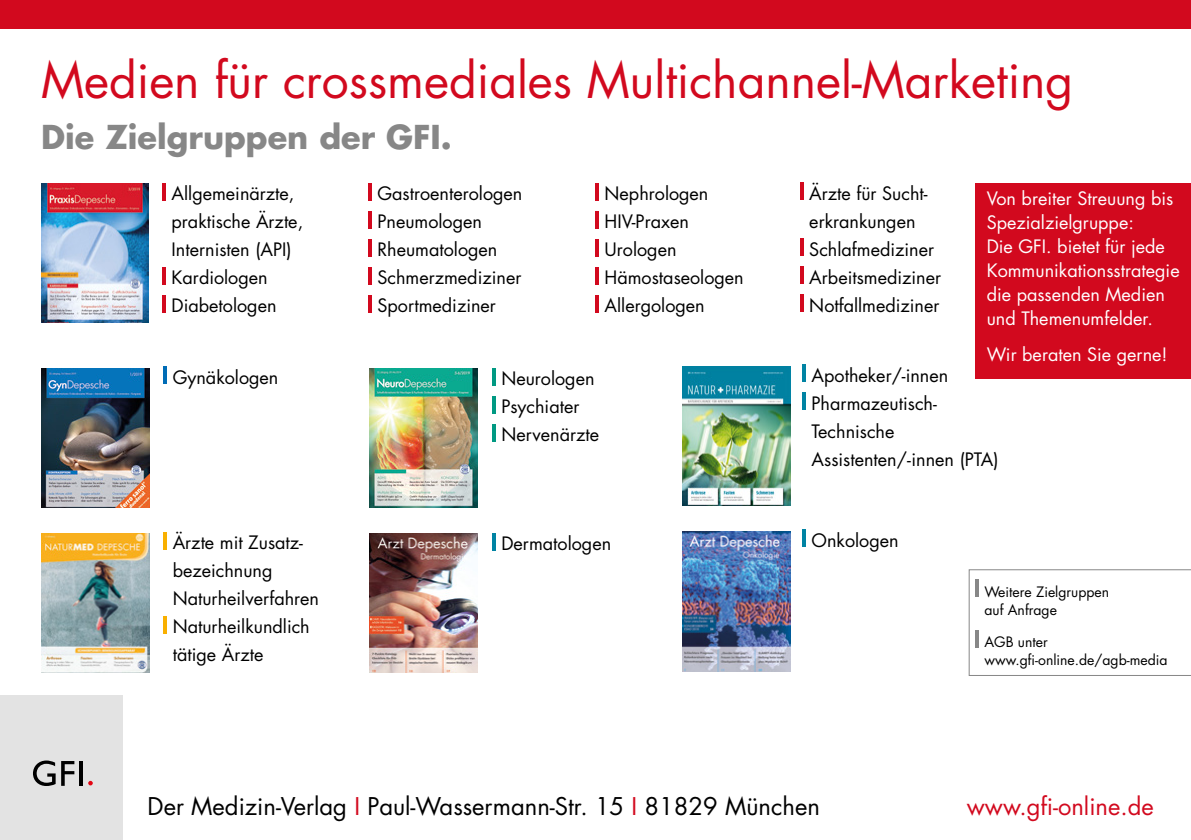
<style>
.page{position:relative;width:1191px;height:840px;background:#fff}
.page>*{position:absolute;margin:0;border:0;box-sizing:border-box;transform-origin:0 0}
.t1{font:48px "Futura Std";color:#d2091e}
.t2{font:700 32px "Futura Std";color:#878787}
.t3{font:23.8px "Futura Std";color:#000}
.t4{font:23.8px "Futura Std";color:#d2091e}
.t5{font:18px/28px "Futura Std";color:#000}
.t6{font:18px/24px "Futura Std";color:#fff}
.t7{font:14px/18px "Futura Std";color:#000}
.s1{color:#d2091e}
</style>
<div class="page">
<div style="left:0;top:695px;width:123px;height:144px;background:#e3e3e3"></div>
<svg style="left:33px;top:760px;width:41px;height:25px"></svg>
<hr style="left:80px;top:760px;width:3px;height:25px;background:#000">
<svg style="left:88px;top:780px;width:5px;height:5px"></svg>
<img style="left:41px;top:183px;width:108px;height:139px">
<img style="left:42px;top:368px;width:108px;height:139px">
<img style="left:370px;top:368px;width:107px;height:139px">
<hr style="left:162px;top:183px;width:4px;height:17px;background:#d2091e">
<hr style="left:162px;top:267px;width:4px;height:17px;background:#d2091e">
<hr style="left:162px;top:295px;width:4px;height:17px;background:#d2091e">
<div style="left:0;top:0;width:1191px;height:28px;background:#d2091e"></div>
<hr style="left:368px;top:183px;width:4px;height:17px;background:#d2091e">
<hr style="left:368px;top:211px;width:4px;height:17px;background:#d2091e">
<hr style="left:368px;top:239px;width:4px;height:17px;background:#d2091e">
<hr style="left:368px;top:267px;width:4px;height:17px;background:#d2091e">
<hr style="left:368px;top:295px;width:4px;height:17px;background:#d2091e">
<img style="left:682px;top:366px;width:108px;height:139px">
<hr style="left:595px;top:183px;width:4px;height:17px;background:#d2091e">
<hr style="left:595px;top:211px;width:4px;height:17px;background:#d2091e">
<hr style="left:595px;top:239px;width:4px;height:17px;background:#d2091e">
<hr style="left:595px;top:267px;width:4px;height:17px;background:#d2091e">
<hr style="left:595px;top:295px;width:4px;height:17px;background:#d2091e">
<hr style="left:800px;top:183px;width:3px;height:17px;background:#d2091e">
<hr style="left:800px;top:239px;width:3px;height:17px;background:#d2091e">
<hr style="left:800px;top:267px;width:3px;height:17px;background:#d2091e">
<hr style="left:800px;top:295px;width:3px;height:17px;background:#d2091e">
<hr style="left:164px;top:367px;width:3px;height:17px;background:#006cb6">
<hr style="left:492px;top:368px;width:4px;height:17px;background:#009982">
<hr style="left:492px;top:396px;width:4px;height:17px;background:#009982">
<hr style="left:492px;top:424px;width:4px;height:17px;background:#009982">
<hr style="left:802px;top:364px;width:4px;height:17px;background:#0083a3">
<hr style="left:802px;top:392px;width:4px;height:17px;background:#0083a3">
<img style="left:42px;top:533px;width:108px;height:139px">
<img style="left:370px;top:533px;width:107px;height:139px">
<img style="left:682px;top:531px;width:108px;height:139px">
<hr style="left:164px;top:531px;width:3px;height:18px;background:#f9b000">
<hr style="left:164px;top:615px;width:3px;height:18px;background:#f9b000">
<hr style="left:492px;top:533px;width:4px;height:17px;background:#0083a3">
<hr style="left:802px;top:529px;width:4px;height:17px;background:#0083a3">
<div style="left:975px;top:183px;width:216px;height:195px;background:#d2091e"></div>
<svg style="left:968px;top:569px;width:223px;height:106px"></svg>
<h1 class="t1" style="left:41px;top:50px;width:1033px">Medien für crossmediales Multichannel-Marketing</h1>
<h2 class="t2" style="left:41px;top:116px;width:412px">Die Zielgruppen der GFI.</h2>
<p class="t5" style="left:377px;top:179px;width:146px">Gastroenterologen<br>Pneumologen<br>Rheumatologen<br>Schmerzmediziner<br>Sportmediziner</p>
<p class="t5" style="left:604px;top:179px;width:141px">Nephrologen<br>HIV-Praxen<br>Urologen<br>Hämostaseologen<br>Allergologen</p>
<p class="t5" style="left:809px;top:179px;width:133px">Ärzte für Sucht&shy;erkrankungen<br>Schlafmediziner<br>Arbeitsmediziner<br>Notfallmediziner</p>
<p class="t5" style="left:172px;top:179px;width:133px">Allgemeinärzte, praktische Ärzte,<br>Internisten (API)<br>Kardiologen<br>Diabetologen</p>
<p class="t6" style="left:986px;top:187px;width:194px">Von breiter Streuung bis<br>Spezialzielgruppe:<br>Die GFI. bietet für jede<br>Kommunikationsstrategie die passenden Medien und Themenumfelder.</p>
<p class="t6" style="left:986px;top:342px;width:182px">Wir beraten Sie gerne!</p>
<p class="t5" style="left:173px;top:363px;width:107px">Gynäkologen</p>
<p class="t5" style="left:501px;top:364px;width:99px">Neurologen<br>Psychiater<br>Nervenärzte</p>
<p class="t5" style="left:811px;top:361px;width:189px">Apotheker/-innen<br>Pharmazeutisch-<br>Technische<br>Assistenten/-innen (PTA)</p>
<p class="t5" style="left:173px;top:528px;width:148px">Ärzte mit Zusatz&shy;bezeichnung<br>Naturheilverfahren<br>Naturheilkundlich tätige Ärzte</p>
<p class="t5" style="left:501px;top:529px;width:111px">Dermatologen</p>
<p class="t5" style="left:811px;top:526px;width:89px">Onkologen</p>
<p class="t7" style="left:984px;top:582px;width:126px">Weitere Zielgruppen auf Anfrage</p>
<p class="t7" style="left:984px;top:633px;width:185px">AGB unter www.gfi-online.de/agb-media</p>
<h3 class="t3" style="left:148px;top:790px;width:674px">Der Medizin-Verlag <span class="s1">I</span> Paul-Wassermann-Str. 15 <span class="s1">I</span> 81829 München</h3>
<h3 class="t4" style="left:967px;top:790px;width:188px">www.gfi-online.de</h3>
</div>
